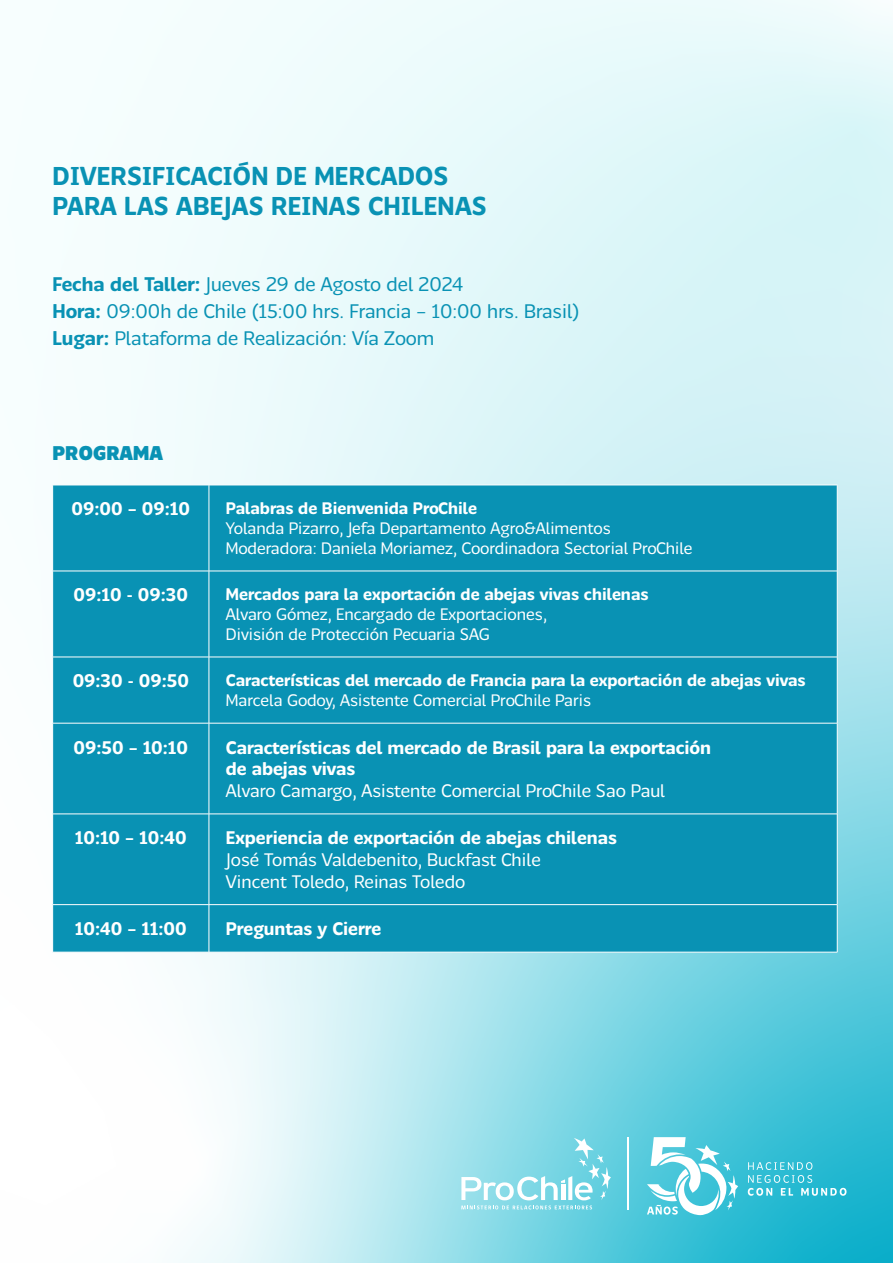
<style>
.page{position:relative;width:893px;height:1263px;background:#fff}
.page>*{position:absolute;margin:0;border:0;box-sizing:border-box;transform-origin:0 0}
.t1{font:700 25.5px/30px "Chilena";letter-spacing:.01em;color:#0992b4}
.t2{font:19.5px/27px "Chilena";color:#0992b4}
.t3{font:800 19.5px "Chilena";letter-spacing:.01em;color:#0992b4}
.t4{font:700 18px/21.6px "Chilena";color:#fff}
.t5{font:18px/21.6px "Chilena";color:#fff}
.t6{font:16.5px/19.8px "Chilena";color:#fff}
.t7{font:700 16.5px "Chilena";color:#fff}
.s1{font-weight:700}
</style>
<div class="page">
<img style="left:102px;top:0;width:791px;height:1263px">
<div style="left:53px;top:486px;width:784px;height:466px;background:#0992b4"></div>
<div style="left:53px;top:572px;width:156px;height:380px;background:#0992b4"></div>
<hr style="left:52px;top:485px;width:157px;height:1px;background:#fff">
<hr style="left:209px;top:485px;width:628px;height:1px;background:#fff">
<hr style="left:209px;top:485px;width:1px;height:86px;background:#fff">
<hr style="left:837px;top:485px;width:1px;height:86px;background:#fff">
<hr style="left:52px;top:571px;width:157px;height:1px;background:#fff">
<hr style="left:209px;top:571px;width:628px;height:1px;background:#fff">
<hr style="left:209px;top:571px;width:1px;height:86px;background:#fff">
<hr style="left:837px;top:571px;width:1px;height:86px;background:#fff">
<hr style="left:52px;top:657px;width:157px;height:1px;background:#fff">
<hr style="left:209px;top:657px;width:628px;height:1px;background:#fff">
<hr style="left:209px;top:657px;width:1px;height:66px;background:#fff">
<hr style="left:837px;top:657px;width:1px;height:66px;background:#fff">
<hr style="left:52px;top:723px;width:157px;height:1px;background:#fff">
<hr style="left:209px;top:723px;width:628px;height:1px;background:#fff">
<hr style="left:209px;top:723px;width:1px;height:91px;background:#fff">
<hr style="left:837px;top:723px;width:1px;height:91px;background:#fff">
<hr style="left:52px;top:814px;width:157px;height:1px;background:#fff">
<hr style="left:209px;top:814px;width:628px;height:1px;background:#fff">
<hr style="left:209px;top:814px;width:1px;height:90px;background:#fff">
<hr style="left:837px;top:814px;width:1px;height:90px;background:#fff">
<hr style="left:52px;top:904px;width:157px;height:1px;background:#fff">
<hr style="left:209px;top:904px;width:628px;height:1px;background:#fff">
<hr style="left:209px;top:905px;width:1px;height:47px;background:#fff">
<hr style="left:837px;top:905px;width:1px;height:47px;background:#fff">
<hr style="left:52px;top:952px;width:157px;height:1px;background:#fff">
<hr style="left:209px;top:952px;width:628px;height:1px;background:#fff">
<svg style="left:748px;top:1162px;width:98px;height:34px;background:#4ac4d8"></svg>
<svg style="left:461px;top:1138px;width:150px;height:71px;background:#94dee9"></svg>
<hr style="left:627px;top:1138px;width:1px;height:72px;background:#fff">
<svg style="left:647px;top:1137px;width:91px;height:78px"></svg>
<h1 class="t1" style="left:53px;top:159px;width:436px">DIVERSIFICACIÓN DE MERCADOS<br>PARA LAS ABEJAS REINAS CHILENAS</h1>
<p class="t2" style="left:52px;top:270px;width:528px"><span class="s1">Fecha del Taller:</span> Jueves 29 de Agosto del 2024<br><span class="s1">Hora:</span> 09:00h de Chile (15:00 hrs. Francia – 10:00 hrs. Brasil)<br><span class="s1">Lugar:</span> Plataforma de Realización: Vía Zoom</p>
<p class="t3" style="left:53px;top:438px;width:112px">PROGRAMA</p>
<p class="t4" style="left:72px;top:497px;width:120px">09:00 – 09:10</p>
<p class="t7" style="left:226px;top:497px;width:253px">Palabras de Bienvenida ProChile</p>
<p class="t6" style="left:226px;top:517px;width:468px">Yolanda Pizarro, Jefa Departamento Agro&amp;Alimentos<br>Moderadora: Daniela Moriamez, Coordinadora Sectorial ProChile</p>
<p class="t4" style="left:74px;top:583px;width:116px">09:10 - 09:30</p>
<p class="t7" style="left:226px;top:583px;width:424px">Mercados para la exportación de abejas vivas chilenas</p>
<p class="t6" style="left:226px;top:603px;width:322px">Alvaro Gómez, Encargado de Exportaciones,<br>División de Protección Pecuaria SAG</p>
<p class="t4" style="left:73px;top:669px;width:118px">09:30 - 09:50</p>
<p class="t7" style="left:226px;top:669px;width:581px">Características del mercado de Francia para la exportación de abejas vivas</p>
<p class="t6" style="left:226px;top:689px;width:367px">Marcela Godoy, Asistente Comercial ProChile Paris</p>
<p class="t4" style="left:74px;top:735px;width:116px">09:50 – 10:10</p>
<p class="t4" style="left:226px;top:735px;width:487px">Características del mercado de Brasil para la exportación de abejas vivas</p>
<p class="t5" style="left:226px;top:779px;width:441px">Alvaro Camargo, Asistente Comercial ProChile Sao Paul</p>
<p class="t4" style="left:75px;top:826px;width:113px">10:10 – 10:40</p>
<p class="t4" style="left:226px;top:826px;width:393px">Experiencia de exportación de abejas chilenas</p>
<p class="t5" style="left:226px;top:848px;width:316px">José Tomás Valdebenito, Buckfast Chile<br>Vincent Toledo, Reinas Toledo</p>
<p class="t4" style="left:75px;top:917px;width:113px">10:40 – 11:00</p>
<p class="t4" style="left:226px;top:917px;width:157px">Preguntas y Cierre</p>
</div>
